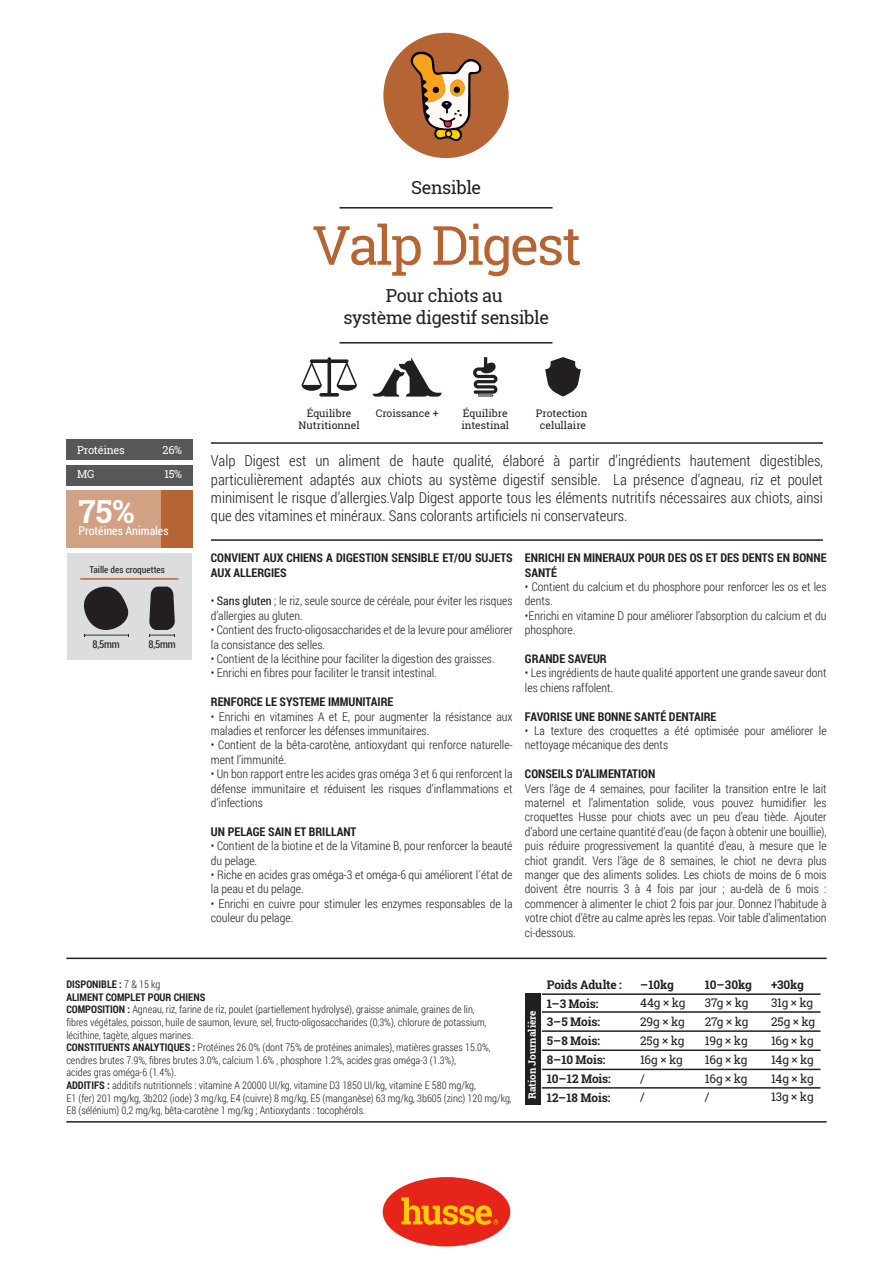
<style>
.page{position:relative;width:893px;height:1263px;background:#fff}
.page>*{position:absolute;margin:0;border:0;box-sizing:border-box;transform-origin:0 0}
.t1{font:54px "Roboto Slab";letter-spacing:-.045em;color:#b56433}
.t2{font:700 31.8px "Roboto Slab";color:#fff}
.t3{font:18px/21.6px "Roboto Slab";letter-spacing:-.025em;color:#231f20;text-align:center}
.t4{font:300 15px/18px "Roboto Condensed";color:#231f20;text-align:justify}
.t5{font:300 12px/14.4px "Roboto Condensed";color:#231f20}
.t6{font:700 12px/14.4px "Roboto Condensed";color:#231f20}
.t7{font:12px "Roboto Condensed";color:#fff}
.t8{font:11.85px/18.8px "Roboto Slab";letter-spacing:-.015em;color:#231f20}
.t9{font:700 11.85px/18.8px "Roboto Slab";letter-spacing:-.015em;color:#231f20}
.t10{font:10.95px "Roboto Slab";letter-spacing:-.025em;color:#fff}
.t11{font:10.65px "Roboto Condensed";letter-spacing:-.025em;color:#231f20}
.t12{font:300 10.5px/12.6px "Roboto Condensed";color:#231f20}
.t13{font:10.35px/12.1px "Roboto Slab";color:#231f20;text-align:center}
.t14{font:700 10.05px "Roboto Slab";letter-spacing:-.005em;color:#fff}
.t15{font:9.45px "Roboto Condensed";color:#231f20}
.s1{font-weight:400}
.s2{font-weight:700}
</style>
<div class="page">
<hr style="left:340px;top:207px;width:212px;height:2px;background:#231f20">
<hr style="left:340px;top:342px;width:212px;height:1px;background:#231f20">
<hr style="left:66px;top:957px;width:761px;height:2px;background:#231f20">
<hr style="left:66px;top:1121px;width:761px;height:1px;background:#231f20">
<div style="left:383px;top:1177px;width:127px;height:69px;background:#e72419;border-radius:50%"></div>
<svg style="left:401px;top:1197px;width:97px;height:28px"></svg>
<hr style="left:211px;top:442px;width:612px;height:2px;background:#231f20">
<hr style="left:211px;top:539px;width:612px;height:2px;background:#231f20">
<div style="left:383px;top:33px;width:126px;height:125px;background:#b56433;border-radius:50%"></div>
<svg style="left:410px;top:52px;width:72px;height:89px"></svg>
<hr style="left:542px;top:993px;width:278px;height:2px;background:#231f20">
<hr style="left:542px;top:1011px;width:278px;height:2px;background:#231f20">
<hr style="left:542px;top:1030px;width:278px;height:2px;background:#231f20">
<hr style="left:542px;top:1049px;width:278px;height:2px;background:#231f20">
<hr style="left:542px;top:1069px;width:278px;height:1px;background:#231f20">
<hr style="left:542px;top:1087px;width:278px;height:1px;background:#231f20">
<div style="left:525px;top:994px;width:15px;height:111px;background:#231f20"></div>
<svg style="left:301px;top:357px;width:56px;height:40px"></svg>
<svg style="left:373px;top:357px;width:69px;height:40px"></svg>
<svg style="left:545px;top:357px;width:36px;height:39px"></svg>
<svg style="left:473px;top:357px;width:24px;height:39px"></svg>
<div style="left:67px;top:553px;width:124px;height:107px;background:#dcdddf"></div>
<hr style="left:80px;top:578px;width:98px;height:2px;background:#b56433">
<svg style="left:149px;top:587px;width:26px;height:49px"></svg>
<svg style="left:83px;top:587px;width:46px;height:49px"></svg>
<div style="left:66px;top:440px;width:126px;height:20px;background:#57575a"></div>
<div style="left:66px;top:465px;width:126px;height:20px;background:#57575a"></div>
<div style="left:66px;top:490px;width:126px;height:57px;background:#b56433"></div>
<div style="left:66px;top:490px;width:95px;height:57px;background:#d2a183"></div>
<h3 class="t3" style="left:411px;top:176px;width:72px">Sensible</h3>
<h1 class="t1" style="left:312px;top:208px;width:271px">Valp Digest</h1>
<h3 class="t3" style="left:343px;top:285px;width:207px">Pour chiots au<br>système digestif sensible</h3>
<p class="t10" style="left:77px;top:443px;width:49px">Protéines</p>
<p class="t10" style="left:163px;top:443px;width:21px">26%</p>
<p class="t10" style="left:77px;top:467px;width:19px">MG</p>
<p class="t10" style="left:164px;top:467px;width:19px">15%</p>
<h2 class="t2" style="left:78px;top:490px;width:58px">75%</h2>
<p class="t7" style="left:78px;top:522px;width:92px">Protéines Animales</p>
<p class="t15" style="left:89px;top:563px;width:77px">Taille des croquettes</p>
<p class="t11" style="left:93px;top:636px;width:29px">8,5mm</p>
<p class="t11" style="left:149px;top:636px;width:29px">8,5mm</p>
<p class="t13" style="left:299px;top:407px;width:63px">Équilibre<br>Nutritionnel</p>
<p class="t13" style="left:376px;top:407px;width:64px">Croissance +</p>
<p class="t13" style="left:461px;top:407px;width:49px;text-align:left">Équilibre intestinal</p>
<p class="t13" style="left:536px;top:407px;width:53px">Protection celullaire</p>
<p class="t4" style="left:211px;top:452px;width:614px">Valp Digest est un aliment de haute qualité, élaboré à partir d’ingrédients hautement digestibles, particulièrement adaptés aux chiots au système digestif sensible. La présence d’agneau, riz et poulet minimisent le risque d’allergies.Valp Digest apporte tous les éléments nutritifs nécessaires aux chiots, ainsi que des vitamines et minéraux. Sans colorants artificiels ni conservateurs.</p>
<p class="t6" style="left:211px;top:550px;width:303px">CONVIENT AUX CHIENS A DIGESTION SENSIBLE ET/OU SUJETS<br>AUX ALLERGIES</p>
<p class="t5" style="left:211px;top:593px;width:303px">• <span class="s1">Sans gluten</span> ; le riz, seule source de céréale, pour éviter les risques d’allergies au gluten.</p>
<p class="t5" style="left:211px;top:622px;width:303px">• Contient des fructo-oligosaccharides et de la levure pour améliorer la consistance des selles.</p>
<p class="t5" style="left:211px;top:651px;width:285px">• Contient de la lécithine pour faciliter la digestion des graisses.</p>
<p class="t5" style="left:211px;top:665px;width:227px">• Enrichi en fibres pour faciliter le transit intestinal.</p>
<p class="t6" style="left:211px;top:694px;width:184px">RENFORCE LE SYSTEME IMMUNITAIRE</p>
<p class="t5" style="left:211px;top:709px;width:303px">• Enrichi en vitamines A et E, pour augmenter la résistance aux maladies et renforcer les défenses immunitaires.</p>
<p class="t5" style="left:211px;top:737px;width:303px">• Contient de la bêta-carotène, antioxydant qui renforce naturelle&shy;ment l’immunité.</p>
<p class="t5" style="left:211px;top:766px;width:303px;text-align:justify">• Un bon rapport entre les acides gras oméga 3 et 6 qui renforcent la défense immunitaire et réduisent les risques d’inflammations et d’infections</p>
<p class="t6" style="left:211px;top:824px;width:147px">UN PELAGE SAIN ET BRILLANT</p>
<p class="t5" style="left:211px;top:838px;width:303px">• Contient de la biotine et de la Vitamine B, pour renforcer la beauté du pelage.</p>
<p class="t5" style="left:211px;top:867px;width:303px">• Riche en acides gras oméga-3 et oméga-6 qui améliorent l´état de la peau et du pelage.</p>
<p class="t5" style="left:211px;top:896px;width:303px">• Enrichi en cuivre pour stimuler les enzymes responsables de la couleur du pelage.</p>
<p class="t6" style="left:525px;top:550px;width:303px">ENRICHI EN MINERAUX POUR DES OS ET DES DENTS EN BONNE<br>SANTÉ</p>
<p class="t5" style="left:525px;top:579px;width:303px">• Contient du calcium et du phosphore pour renforcer les os et les dents.</p>
<p class="t5" style="left:525px;top:608px;width:303px">•Enrichi en vitamine D pour améliorer l’absorption du calcium et du phosphore.</p>
<p class="t6" style="left:525px;top:651px;width:83px">GRANDE SAVEUR</p>
<p class="t5" style="left:525px;top:665px;width:303px">• Les ingrédients de haute qualité apportent une grande saveur dont les chiens raffolent.</p>
<p class="t6" style="left:525px;top:709px;width:193px">FAVORISE UNE BONNE SANTÉ DENTAIRE</p>
<p class="t5" style="left:525px;top:723px;width:303px">• La texture des croquettes a été optimisée pour améliorer le nettoyage mécanique des dents</p>
<p class="t6" style="left:525px;top:766px;width:132px">CONSEILS D’ALIMENTATION</p>
<p class="t5" style="left:525px;top:781px;width:303px;text-align:justify">Vers l’âge de 4 semaines, pour faciliter la transition entre le lait maternel et l’alimentation solide, vous pouvez humidifier les croquettes Husse pour chiots avec un peu d’eau tiède. Ajouter d’abord une certaine quantité d’eau (de façon à obtenir une bouillie), puis réduire progressivement la quantité d’eau, à mesure que le chiot grandit. Vers l’âge de 8 semaines, le chiot ne devra plus manger que des aliments solides. Les chiots de moins de 6 mois doivent être nourris 3 à 4 fois par jour ; au-delà de 6 mois : commencer à alimenter le chiot 2 fois par jour. Donnez l’habitude à votre chiot d’être au calme après les repas. Voir table d’alimentation ci-dessous.</p>
<p class="t12" style="left:66px;top:978px;width:447px"><span class="s2">DISPONIBLE :</span> 7 &amp; 15 kg<br><span class="s2">ALIMENT COMPLET POUR CHIENS<br>COMPOSITION :</span> Agneau, riz, farine de riz, poulet (partiellement hydrolysé), graisse animale, graines de lin,<br>fibres végétales, poisson, huile de saumon, levure, sel, fructo-oligosaccharides (0,3%), chlorure de potassium, lécithine, tagète, algues marines.<br><span class="s2">CONSTITUENTS ANALYTIQUES :</span> Protéines 26.0% (dont 75% de protéines animales), matières grasses 15.0%, cendres brutes 7.9%, fibres brutes 3.0%, calcium 1.6% , phosphore 1.2%, acides gras oméga-3 (1.3%),<br>acides gras oméga-6 (1.4%).<br><span class="s2">ADDITIFS :</span> additifs nutritionnels : vitamine A 20000 UI/kg, vitamine D3 1850 UI/kg, vitamine E 580 mg/kg,<br>E1 (fer) 201 mg/kg, 3b202 (iode) 3 mg/kg, E4 (cuivre) 8 mg/kg, E5 (manganèse) 63 mg/kg, 3b605 (zinc) 120 mg/kg, E8 (sélénium) 0,2 mg/kg, bêta-carotène 1 mg/kg ; Antioxydants : tocophérols.</p>
<p class="t14" style="left:525px;top:1099px;width:91px;rotate:-90deg">Ration Journalière</p>
<p class="t9" style="left:547px;top:975px;width:76px">Poids Adulte :<br>1–3 Mois:<br>3–5 Mois:<br>5–8 Mois:<br>8–10 Mois:<br>10–12 Mois:<br>12–18 Mois:</p>
<p class="t9" style="left:640px;top:975px;width:35px">–10kg</p>
<p class="t8" style="left:640px;top:994px;width:47px">44g × kg<br>29g × kg<br>25g × kg<br>16g × kg /<br>/</p>
<p class="t9" style="left:705px;top:975px;width:48px">10–30kg</p>
<p class="t8" style="left:705px;top:994px;width:45px;text-align:justify">37g × kg 27g × kg 19g × kg 16g × kg 16g × kg /</p>
<p class="t9" style="left:771px;top:975px;width:35px">+30kg</p>
<p class="t8" style="left:771px;top:994px;width:46px">31g × kg<br>25g × kg<br>16g × kg<br>14g × kg<br>14g × kg</p>
<p class="t8" style="left:771px;top:1088px;width:44px">13g × kg</p>
</div>
